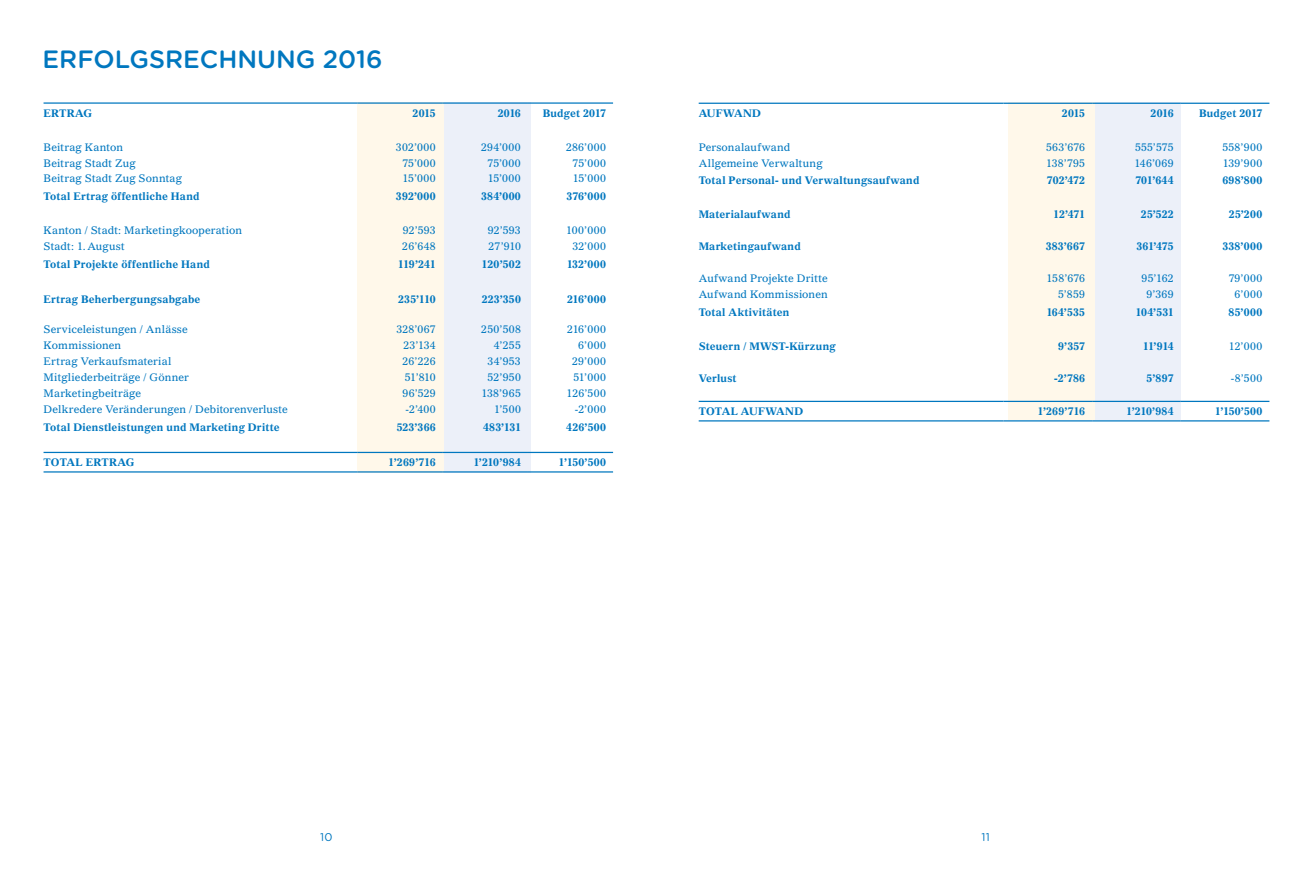
<style>
.page{position:relative;width:1312px;height:869px;background:#fff}
.page>*{position:absolute;margin:0;border:0;box-sizing:border-box;transform-origin:0 0}
.t1{font:500 25px "Gotham Rounded";color:#0077bf}
.t2{font:11.25px "Gotham Rounded";color:#0077bf}
.t3{font:10.62px "Gazette LH";letter-spacing:.01em;color:#0077bf}
.t4{font:700 10.62px "Gazette LH";letter-spacing:.015em;color:#0077bf}
</style>
<div class="page">
<div style="left:444px;top:102px;width:86px;height:370px;background:#ecf0f9"></div>
<div style="left:357px;top:102px;width:87px;height:370px;background:#fff8ea"></div>
<hr style="left:44px;top:102px;width:314px;height:2px;background:#0077bf">
<hr style="left:358px;top:102px;width:85px;height:2px;background:#0077bf">
<hr style="left:443px;top:102px;width:85px;height:2px;background:#0077bf">
<hr style="left:528px;top:102px;width:85px;height:2px;background:#0077bf">
<hr style="left:44px;top:451px;width:314px;height:2px;background:#0077bf">
<hr style="left:528px;top:451px;width:85px;height:2px;background:#0077bf">
<hr style="left:358px;top:451px;width:85px;height:2px;background:#0077bf">
<hr style="left:443px;top:451px;width:85px;height:2px;background:#0077bf">
<hr style="left:44px;top:471px;width:314px;height:1px;background:#0077bf">
<hr style="left:528px;top:471px;width:85px;height:1px;background:#0077bf">
<hr style="left:358px;top:471px;width:85px;height:1px;background:#0077bf">
<hr style="left:443px;top:471px;width:85px;height:1px;background:#0077bf">
<div style="left:1094px;top:103px;width:86px;height:317px;background:#ecf0f9"></div>
<div style="left:1007px;top:103px;width:87px;height:317px;background:#fff8ea"></div>
<hr style="left:698px;top:103px;width:305px;height:1px;background:#0077bf">
<hr style="left:1091px;top:103px;width:89px;height:1px;background:#0077bf">
<hr style="left:1180px;top:103px;width:89px;height:1px;background:#0077bf">
<hr style="left:1003px;top:103px;width:88px;height:1px;background:#0077bf">
<hr style="left:698px;top:400px;width:305px;height:2px;background:#0077bf">
<hr style="left:698px;top:420px;width:305px;height:1px;background:#0077bf">
<hr style="left:1003px;top:400px;width:88px;height:2px;background:#0077bf">
<hr style="left:1003px;top:420px;width:88px;height:1px;background:#0077bf">
<hr style="left:1091px;top:400px;width:89px;height:2px;background:#0077bf">
<hr style="left:1180px;top:400px;width:89px;height:2px;background:#0077bf">
<hr style="left:1091px;top:420px;width:89px;height:1px;background:#0077bf">
<hr style="left:1180px;top:420px;width:89px;height:1px;background:#0077bf">
<h1 class="t1" style="left:43px;top:42px;width:341px">ERFOLGSRECHNUNG 2016</h1>
<p class="t4" style="left:44px;top:106px;width:50px">ERTRAG</p>
<p class="t4" style="left:412px;top:106px;width:25px">2015</p>
<p class="t4" style="left:497px;top:106px;width:25px">2016</p>
<p class="t4" style="left:542px;top:106px;width:65px">Budget 2017</p>
<p class="t3" style="left:44px;top:140px;width:81px">Beitrag Kanton</p>
<p class="t3" style="left:396px;top:140px;width:41px">302’000</p>
<p class="t3" style="left:481px;top:140px;width:41px">294’000</p>
<p class="t3" style="left:566px;top:140px;width:41px">286’000</p>
<p class="t3" style="left:44px;top:156px;width:94px">Beitrag Stadt Zug</p>
<p class="t3" style="left:402px;top:156px;width:35px">75’000</p>
<p class="t3" style="left:487px;top:156px;width:35px">75’000</p>
<p class="t3" style="left:572px;top:156px;width:35px">75’000</p>
<p class="t3" style="left:44px;top:172px;width:140px">Beitrag Stadt Zug Sonntag</p>
<p class="t3" style="left:402px;top:172px;width:35px">15’000</p>
<p class="t3" style="left:487px;top:172px;width:35px">15’000</p>
<p class="t3" style="left:572px;top:172px;width:35px">15’000</p>
<p class="t4" style="left:44px;top:190px;width:157px">Total Ertrag öffentliche Hand</p>
<p class="t4" style="left:396px;top:190px;width:41px">392’000</p>
<p class="t4" style="left:481px;top:190px;width:41px">384’000</p>
<p class="t4" style="left:566px;top:190px;width:41px">376’000</p>
<p class="t3" style="left:44px;top:223px;width:200px">Kanton / Stadt: Marketingkooperation</p>
<p class="t3" style="left:402px;top:223px;width:34px">92’593</p>
<p class="t3" style="left:488px;top:223px;width:34px">92’593</p>
<p class="t3" style="left:566px;top:223px;width:41px">100’000</p>
<p class="t3" style="left:44px;top:239px;width:83px">Stadt: 1. August</p>
<p class="t3" style="left:402px;top:239px;width:35px">26’648</p>
<p class="t3" style="left:488px;top:239px;width:34px">27’910</p>
<p class="t3" style="left:572px;top:239px;width:35px">32’000</p>
<p class="t4" style="left:44px;top:257px;width:168px">Total Projekte öffentliche Hand</p>
<p class="t4" style="left:398px;top:257px;width:39px">119’241</p>
<p class="t4" style="left:481px;top:257px;width:41px">120’502</p>
<p class="t4" style="left:566px;top:257px;width:41px">132’000</p>
<p class="t4" style="left:44px;top:292px;width:158px">Ertrag Beherbergungsabgabe</p>
<p class="t4" style="left:398px;top:292px;width:39px">235’110</p>
<p class="t4" style="left:481px;top:292px;width:41px">223’350</p>
<p class="t4" style="left:567px;top:292px;width:40px">216’000</p>
<p class="t3" style="left:44px;top:322px;width:146px">Serviceleistungen / Anlässe</p>
<p class="t3" style="left:396px;top:322px;width:41px">328’067</p>
<p class="t3" style="left:481px;top:322px;width:41px">250’508</p>
<p class="t3" style="left:567px;top:322px;width:40px">216’000</p>
<p class="t3" style="left:44px;top:338px;width:79px">Kommissionen</p>
<p class="t3" style="left:403px;top:338px;width:34px">23’134</p>
<p class="t3" style="left:494px;top:338px;width:29px">4’255</p>
<p class="t3" style="left:578px;top:338px;width:29px">6’000</p>
<p class="t3" style="left:44px;top:354px;width:129px">Ertrag Verkaufsmaterial</p>
<p class="t3" style="left:402px;top:354px;width:35px">26’226</p>
<p class="t3" style="left:487px;top:354px;width:35px">34’953</p>
<p class="t3" style="left:572px;top:354px;width:35px">29’000</p>
<p class="t3" style="left:44px;top:370px;width:147px">Mitgliederbeiträge / Gönner</p>
<p class="t3" style="left:405px;top:370px;width:32px">51’810</p>
<p class="t3" style="left:487px;top:370px;width:35px">52’950</p>
<p class="t3" style="left:573px;top:370px;width:34px">51’000</p>
<p class="t3" style="left:44px;top:386px;width:99px">Marketingbeiträge</p>
<p class="t3" style="left:402px;top:386px;width:35px">96’529</p>
<p class="t3" style="left:481px;top:386px;width:41px">138’965</p>
<p class="t3" style="left:566px;top:386px;width:41px">126’500</p>
<p class="t3" style="left:44px;top:402px;width:246px">Delkredere Veränderungen / Debitorenverluste</p>
<p class="t3" style="left:405px;top:402px;width:32px">-2’400</p>
<p class="t3" style="left:494px;top:402px;width:28px">1’500</p>
<p class="t3" style="left:574px;top:402px;width:33px">-2’000</p>
<p class="t4" style="left:44px;top:420px;width:238px">Total Dienstleistungen und Marketing Dritte</p>
<p class="t4" style="left:396px;top:420px;width:41px">523’366</p>
<p class="t4" style="left:483px;top:420px;width:39px">483’131</p>
<p class="t4" style="left:566px;top:420px;width:41px">426’500</p>
<p class="t4" style="left:44px;top:455px;width:92px">TOTAL ERTRAG</p>
<p class="t4" style="left:388px;top:455px;width:49px">1’269’716</p>
<p class="t4" style="left:473px;top:455px;width:49px">1’210’984</p>
<p class="t4" style="left:558px;top:455px;width:49px">1’150’500</p>
<p class="t4" style="left:698px;top:106px;width:64px">AUFWAND</p>
<p class="t4" style="left:1061px;top:106px;width:25px">2015</p>
<p class="t4" style="left:1150px;top:106px;width:25px">2016</p>
<p class="t4" style="left:1198px;top:106px;width:65px">Budget 2017</p>
<p class="t3" style="left:698px;top:140px;width:93px">Personalaufwand</p>
<p class="t3" style="left:1045px;top:140px;width:40px">563’676</p>
<p class="t3" style="left:1134px;top:140px;width:40px">555’575</p>
<p class="t3" style="left:1222px;top:140px;width:41px">558’900</p>
<p class="t3" style="left:698px;top:156px;width:125px">Allgemeine Verwaltung</p>
<p class="t3" style="left:1045px;top:156px;width:41px">138’795</p>
<p class="t3" style="left:1134px;top:156px;width:41px">146’069</p>
<p class="t3" style="left:1222px;top:156px;width:41px">139’900</p>
<p class="t4" style="left:698px;top:174px;width:222px">Total Personal- und Verwaltungsaufwand</p>
<p class="t4" style="left:1046px;top:174px;width:40px">702’472</p>
<p class="t4" style="left:1135px;top:174px;width:40px">701’644</p>
<p class="t4" style="left:1222px;top:174px;width:41px">698’800</p>
<p class="t4" style="left:698px;top:207px;width:93px">Materialaufwand</p>
<p class="t4" style="left:1052px;top:207px;width:33px">12’471</p>
<p class="t4" style="left:1140px;top:207px;width:34px">25’522</p>
<p class="t4" style="left:1228px;top:207px;width:35px">25’200</p>
<p class="t4" style="left:698px;top:240px;width:104px">Marketingaufwand</p>
<p class="t4" style="left:1045px;top:240px;width:41px">383’667</p>
<p class="t4" style="left:1136px;top:240px;width:39px">361’475</p>
<p class="t4" style="left:1222px;top:240px;width:41px">338’000</p>
<p class="t3" style="left:698px;top:271px;width:131px">Aufwand Projekte Dritte</p>
<p class="t3" style="left:1046px;top:271px;width:40px">158’676</p>
<p class="t3" style="left:1141px;top:271px;width:34px">95’162</p>
<p class="t3" style="left:1228px;top:271px;width:35px">79’000</p>
<p class="t3" style="left:698px;top:287px;width:131px">Aufwand Kommissionen</p>
<p class="t3" style="left:1057px;top:287px;width:28px">5’859</p>
<p class="t3" style="left:1146px;top:287px;width:29px">9’369</p>
<p class="t3" style="left:1234px;top:287px;width:29px">6’000</p>
<p class="t4" style="left:698px;top:305px;width:92px">Total Aktivitäten</p>
<p class="t4" style="left:1046px;top:305px;width:40px">164’535</p>
<p class="t4" style="left:1135px;top:305px;width:40px">104’531</p>
<p class="t4" style="left:1228px;top:305px;width:35px">85’000</p>
<p class="t4" style="left:698px;top:339px;width:138px">Steuern / MWST-Kürzung</p>
<p class="t4" style="left:1057px;top:339px;width:28px">9’357</p>
<p class="t4" style="left:1142px;top:339px;width:32px">11’914</p>
<p class="t3" style="left:1228px;top:339px;width:35px">12’000</p>
<p class="t4" style="left:698px;top:371px;width:39px">Verlust</p>
<p class="t4" style="left:1054px;top:371px;width:32px">-2’786</p>
<p class="t4" style="left:1146px;top:371px;width:29px">5’897</p>
<p class="t3" style="left:1230px;top:371px;width:33px">-8’500</p>
<p class="t4" style="left:698px;top:404px;width:106px">TOTAL AUFWAND</p>
<p class="t4" style="left:1037px;top:404px;width:49px">1’269’716</p>
<p class="t4" style="left:1125px;top:404px;width:49px">1’210’984</p>
<p class="t4" style="left:1214px;top:404px;width:49px">1’150’500</p>
<p class="t2" style="left:320px;top:828px;width:14px">10</p>
<p class="t2" style="left:981px;top:828px;width:10px">11</p>
</div>
